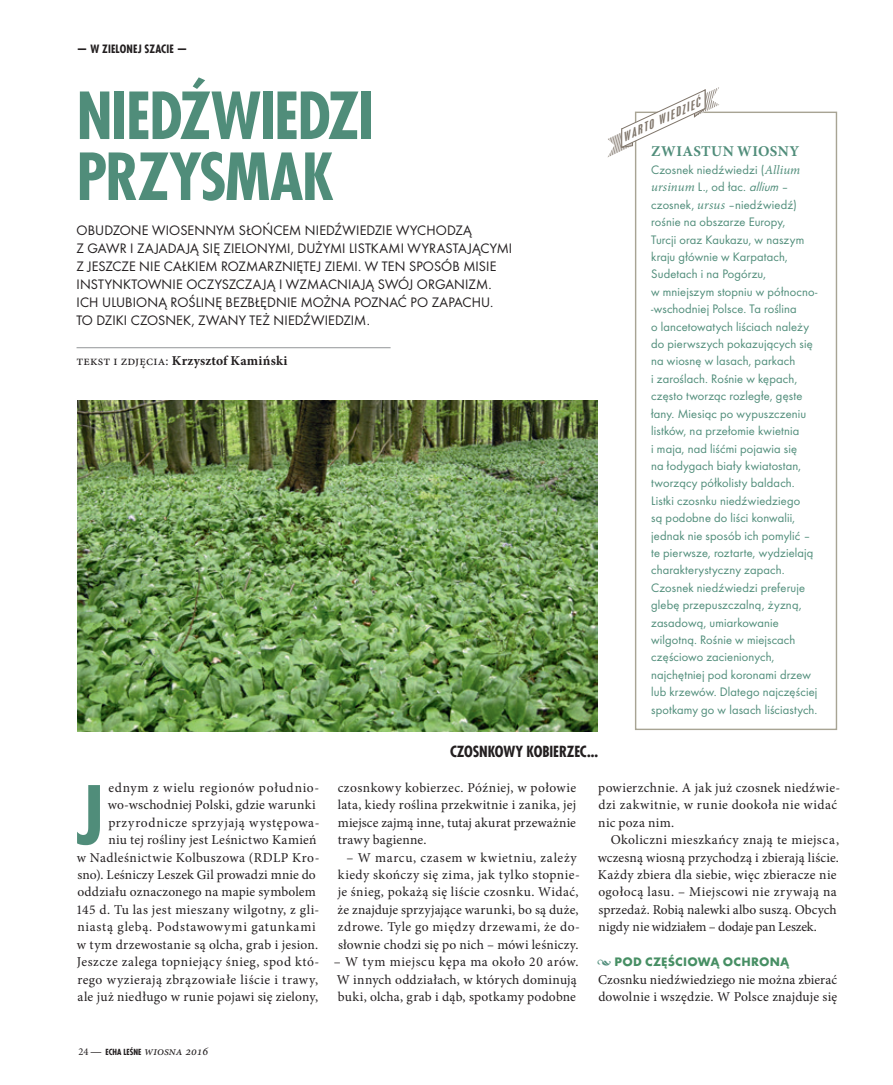
<style>
.page{position:relative;width:893px;height:1085px;background:#fff}
.page>*{position:absolute;margin:0;border:0;box-sizing:border-box;transform-origin:0 0}
.t1{font:700 condensed 78.45px "Futura CE";color:#508d7a}
.t2{font:700 condensed 63px/60.9px "Futura CE";letter-spacing:-.025em;color:#508d7a}
.t3{font:700 condensed 15px "Futura CE";letter-spacing:-.01em;color:#231f20}
.t4{font:700 15px "Minion Pro";letter-spacing:.03em;color:#508d7a}
.t5{font:14.25px/18px "Futura Boo";letter-spacing:.01em;color:#231f20}
.t6{font:13.5px/17.4px "Minion Pro";letter-spacing:.025em;color:#231f20}
.t7{font:700 13.5px "Minion Pro";letter-spacing:.02em;color:#231f20}
.t8{font:12.75px/17.4px "Futura Boo";letter-spacing:.01em;color:#508d7a}
.t9{font:700 12.75px "Futura";letter-spacing:.02em;color:#478f64}
.t10{font:italic 12.3px "Minion Pro";color:#231f20}
.t11{font:700 condensed 11.25px "Futura CE";letter-spacing:.015em;color:#231f20}
.t12{font:italic condensed 10.65px "Placard MT Pro";color:#80766b;scale:1.25 1}
.s1{font-weight:400}
.s2{font-family:"Minion Pro";font-style:italic}
.s3{font-style:italic}
.s4{font-style:normal;font-size:10.5px}
.s5{font-family:"Placard MT Pro";font-style:normal;font-stretch:condensed;font-size:10.5px}
.s6{font-family:"Futura CE";font-weight:700;font-style:normal;font-stretch:condensed;font-size:8.25px}
.s7{font-family:"Minion Pro";font-weight:400;font-size:13.5px;color:#508d7a}
</style>
<div class="page">
<img style="left:77px;top:400px;width:521px;height:331px">
<div style="left:635px;top:112px;width:202px;height:618px;border:1px solid #a8a494"></div>
<svg style="left:608px;top:87px;width:111px;height:71px"></svg>
<hr style="left:77px;top:347px;width:314px;height:1px;background:#939598">
<p class="t11" style="left:77px;top:42px;width:113px">— W ZIELONEJ SZACIE —</p>
<h2 class="t2" style="left:77px;top:85px;width:299px">NIEDŹWIEDZI<br>PRZYSMAK</h2>
<p class="t5" style="left:77px;top:221px;width:437px">Obudzone wiosennym słońcem niedźwiedzie wychodzą<br>z gawr i zajadają się zielo nymi, dużymi listkami wyrastającymi z jeszcze nie całkiem rozmarzniętej ziemi. W ten sposób misie instynktownie oczyszczają i wzmacniają swój o rganizm.<br>I ch ulubio ną roślinę bezbłędnie można poznać po zapachu.<br>To dziki czosnek, zwany też niedźwiedzim.</p>
<p class="t7" style="left:77px;top:351px;width:212px"><span class="s1">tekst i zdjęcia:</span> KRZYSZTOF KAMIŃSKI</p>
<p class="t3" style="left:450px;top:741px;width:149px">CZOSNKOWY KOBIERZEC...</p>
<p class="t12" style="left:620px;top:132px;width:69px;rotate:-25deg">WARTO WIEDZIEĆ</p>
<p class="t4" style="left:651px;top:141px;width:149px">ZWIASTUN WIOSNY</p>
<p class="t8" style="left:651px;top:161px;width:168px">Czosnek niedźwiedzi (<span class="s2">Allium ursinum</span> L., od łac. <span class="s3">allium</span> – czosnek, <span class="s2">ursus</span> –niedźwiedź) rośnie na obszarze Europy,<br>Turcji oraz Kaukazu, w naszym kraju głównie w Karpatach,<br>Sudetach i na Pogórzu,<br>w mniejszym stopniu w północno--wschodniej Polsce. Ta roślina<br>o lancetowatych liściach należy do pierwszych pokazujących się na wiosnę w lasach, parkach<br>i zaroślach. Rośnie w kępach, często tworząc rozległe, gęste łany. Miesiąc po wypuszczeniu listków, na przełomie kwietnia<br>i maja, nad liśćmi pojawia się<br>na łodygach biały kwiatostan, tworzący półkolisty baldach.<br>Listki czosnku niedźwiedziego<br>są podobne do liści konwalii, jednak nie sposób ich pomylić – te pierwsze, roztarte, wydzielają charakterystyczny zapach.<br>Czosnek niedźwiedzi preferuje glebę przepuszczalną, żyzną, zasadową, umiarkowanie wilgotną. Rośnie w miejscach częściowo zacienionych, najchętniej pod koronami drzew lub krzewów. Dlatego najczęściej spotkamy go w lasach liściastych.</p>
<p class="t6" style="left:76px;top:778px;width:245px;text-align:right">ednym z wielu regionów południo&shy;wo-wschodniej Polski, gdzie warunki przyrodnicze sprzyjają występowa-<br>niu tej rośliny jest Leśnictwo Kamień<br>w Nadleśnictwie Kolbuszowa (RDLP Kro&shy;sno). Leśniczy Leszek Gil prowadzi mnie do oddziału oznaczonego na mapie symbolem 145 d. Tu las jest mieszany wilgotny, z gli&shy;niastą glebą. Podstawowymi gatunkami w tym drzewostanie są olcha, grab i jesion.<br>Jeszcze zalega topniejący śnieg, spod któ&shy;rego wyzierają zbrązowiałe liście i trawy, ale już niedługo w runie pojawi się zielony,</p>
<p class="t6" style="left:338px;top:779px;width:240px;text-align:justify">czosnkowy kobierzec. Później, w połowie lata, kiedy roślina przekwitnie i zanika, jej miejsce zajmą inne, tutaj akurat przeważnie trawy bagienne.</p>
<h1 class="t1" style="left:76px;top:764px;width:29px">J</h1>
<p class="t6" style="left:337px;top:848px;width:244px;text-align:center">– W marcu, czasem w kwietniu, zależy kiedy skończy się zima, jak tylko stopnie&shy;je śnieg, pokażą się liście czosnku. Widać, że znajduje sprzyjające warunki, bo są duże, zdrowe. Tyle go między drzewami, że do&shy;słownie chodzi się po nich – mówi leśniczy.</p>
<p class="t6" style="left:334px;top:953px;width:246px">– W tym miejscu kępa ma około 20 arów.<br>W innych oddziałach, w których dominują buki, olcha, grab i dąb, spotkamy podobne</p>
<p class="t10" style="left:78px;top:1042px;width:131px"><span class="s4">24</span> <span class="s5">—</span> <span class="s6">ECHA LEŚNE</span> wiosna 2016</p>
<p class="t6" style="left:598px;top:779px;width:244px">powierzchnie. A jak już czosnek niedźwie&shy;dzi zakwitnie, w runie dookoła nie widać nic poza nim.</p>
<p class="t6" style="left:598px;top:831px;width:243px;text-indent:13px">Okoliczni mieszkańcy znają te miejsca, wczesną wiosną przychodzą i zbierają liście.<br>Każdy zbiera dla siebie, więc zbieracze nie ogołocą lasu. – Miejscowi nie zrywają na sprzedaż. Robią nalewki albo suszą. Obcych nigdy nie widziałem – dodaje pan Leszek.</p>
<p class="t9" style="left:597px;top:953px;width:194px"><span class="s7">•</span> POD CZĘŚCIOWĄ OCHRONĄ</p>
<p class="t6" style="left:598px;top:970px;width:241px">Czosnku niedźwiedziego nie można zbierać dowolnie i wszędzie. W Polsce znajduje się</p>
</div>
